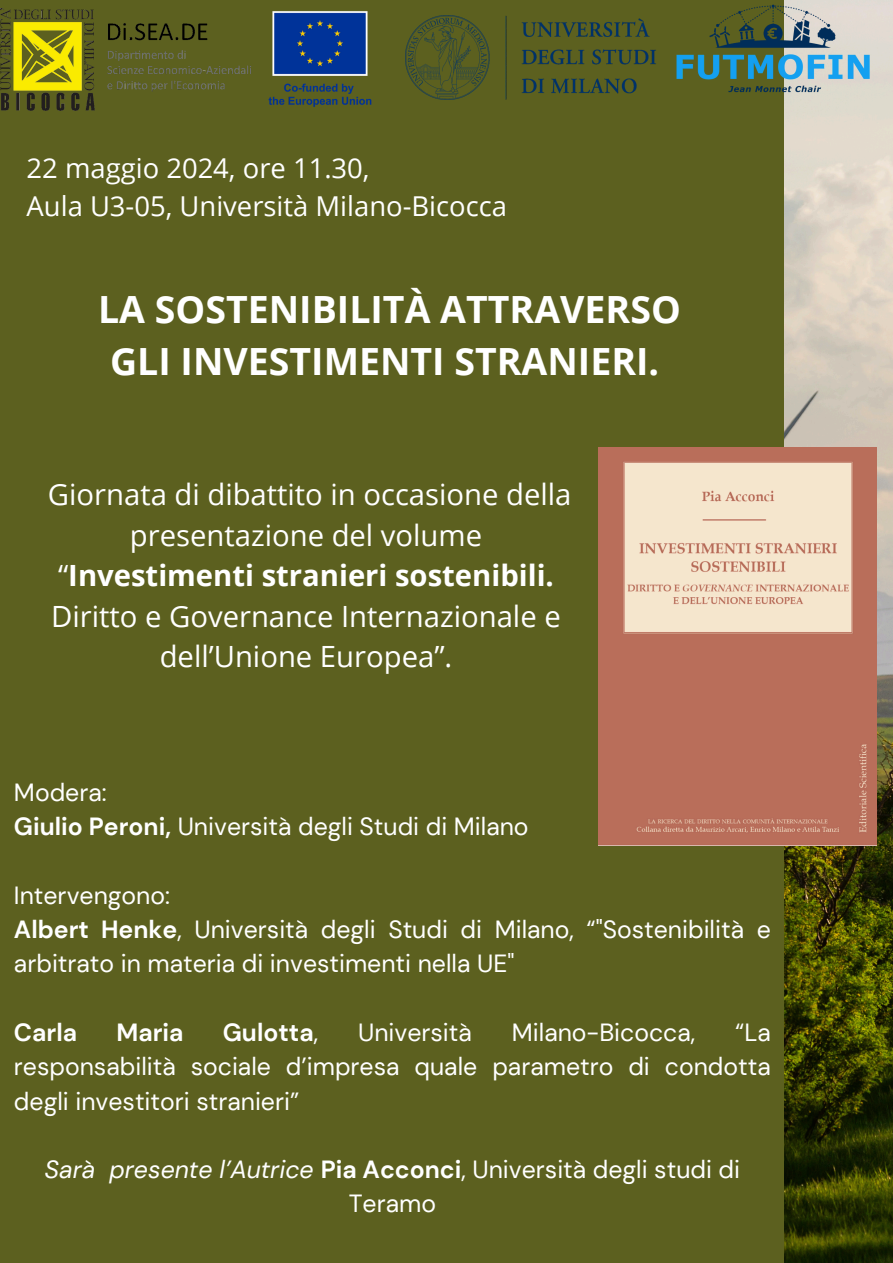
<style>
.page{position:relative;width:893px;height:1263px;background:#5c601f}
.page>*{position:absolute;margin:0;border:0;box-sizing:border-box;transform-origin:0 0}
.t1{font:700 37.5px/52.3px "Open Sans";color:#fff;text-align:center}
.t2{font:29.25px/40.5px "Open Sans";color:#fff;text-align:center}
.t3{font:27.38px/38px "Open Sans";color:#fff}
.t4{font:24.83px/34.3px "DM Sans";color:#fff}
.t5{font:700 24.83px "DM Sans";color:#fff}
.s1{font-weight:700}
.s2{font-weight:400}
.s3{font-style:italic}
</style>
<div class="page">
<img style="left:784px;top:0;width:109px;height:1263px">
<img style="left:599px;top:447px;width:278px;height:399px">
<img style="left:405px;top:15px;width:251px;height:85px">
<img style="left:268px;top:11px;width:104px;height:96px">
<img style="left:676px;top:0;width:209px;height:102px">
<img style="left:0;top:9px;width:251px;height:102px">
<p class="t3" style="left:27px;top:149px;width:482px">22 maggio 2024, ore 11.30,<br>Aula U3-05, Università Milano-Bicocca</p>
<p class="t1" style="left:98px;top:282px;width:584px">LA SOSTENIBILITÀ ATTRAVERSO<br>GLI INVESTIMENTI STRANIERI.</p>
<h2 class="t2" style="left:48px;top:474px;width:525px">Giornata di dibattito in occasione della presentazione del volume “<span class="s1">Investimenti stranieri sostenibili.<br></span>Diritto e Governance Internazionale e dell’Unione Europea”.</h2>
<h1 class="t4" style="left:14px;top:775px;width:94px">Modera:</h1>
<p class="t4" style="left:14px;top:809px;width:516px"><span class="s1">Giulio Peroni,</span> Università degli Studi di Milano</p>
<h2 class="t4" style="left:14px;top:878px;width:158px">Intervengono:</h2>
<p class="t4" style="left:14px;top:912px;width:758px"><span class="s1">Albert Henke</span>, Università degli Studi di Milano, “"Sostenibilità e arbitrato in materia di investimenti nella UE"</p>
<p class="t5" style="left:14px;top:1016px;width:65px">Carla</p>
<p class="t5" style="left:116px;top:1016px;width:68px">Maria</p>
<p class="t5" style="left:223px;top:1016px;width:97px">Gulotta<span class="s2">,</span></p>
<p class="t4" style="left:358px;top:1015px;width:115px">Università</p>
<p class="t4" style="left:512px;top:1015px;width:185px">Milano-Bicocca,</p>
<p class="t4" style="left:14px;top:1015px;width:758px;text-align:justify;text-indent:721px">“La responsabilità sociale d’impresa quale parametro di condotta degli investitori stranieri”</p>
<p class="t4" style="left:45px;top:1152px;width:697px;text-align:center"><span class="s3">Sarà presente l’Autrice</span> <span class="s1">Pia Acconci</span>, Università degli studi di<br>Teramo</p>
</div>
